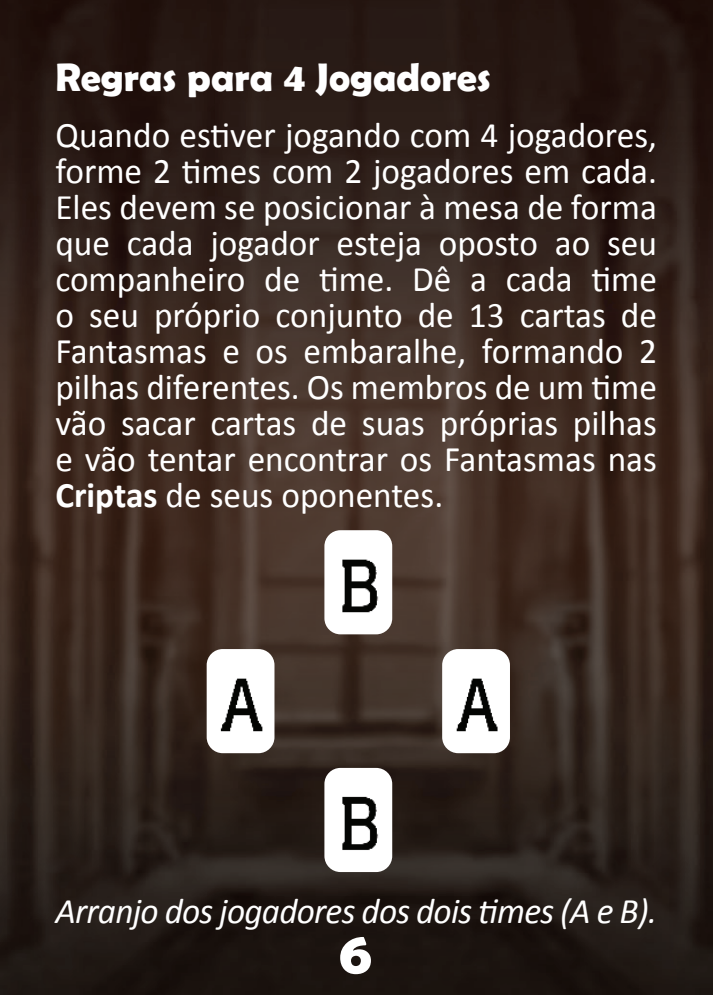
<style>
.page{position:relative;width:713px;height:995px;background:#fff}
.page>*{position:absolute;margin:0;border:0;box-sizing:border-box;transform-origin:0 0}
.t1{font:700 60px "Berlin Sans FB Demi";color:#fff}
.t2{font:700 40px "Berlin Sans FB Demi";color:#fff}
.t3{font:36px/36px "Calibri";color:#fff;text-align:justify}
.t4{font:italic 36px "Calibri";letter-spacing:-.02em;color:#fff}
.s1{font-weight:700}
</style>
<div class="page">
<img style="left:0;top:0;width:712px;height:994px">
<img style="left:206px;top:649px;width:68px;height:104px">
<img style="left:324px;top:530px;width:68px;height:104px">
<img style="left:324px;top:767px;width:68px;height:105px">
<img style="left:442px;top:649px;width:67px;height:104px">
<p class="t2" style="left:55px;top:59px;width:437px">Regras para 4 Jogadores</p>
<p class="t3" style="left:55px;top:117px;width:602px">Quando estiver jogando com 4 jogadores, forme 2 times com 2 jogadores em cada.<br>Eles devem se posicionar à mesa de forma que cada jogador esteja oposto ao seu companheiro de time. Dê a cada time o seu próprio conjunto de 13 cartas de Fantasmas e os embaralhe, formando 2 pilhas diferentes. Os membros de um time vão sacar cartas de suas próprias pilhas e vão tentar encontrar os Fantasmas nas <span class="s1">Criptas</span> de seus oponentes.</p>
<p class="t4" style="left:55px;top:886px;width:602px">Arranjo dos jogadores dos dois times (A e B).</p>
<h1 class="t1" style="left:338px;top:925px;width:35px">6</h1>
</div>
